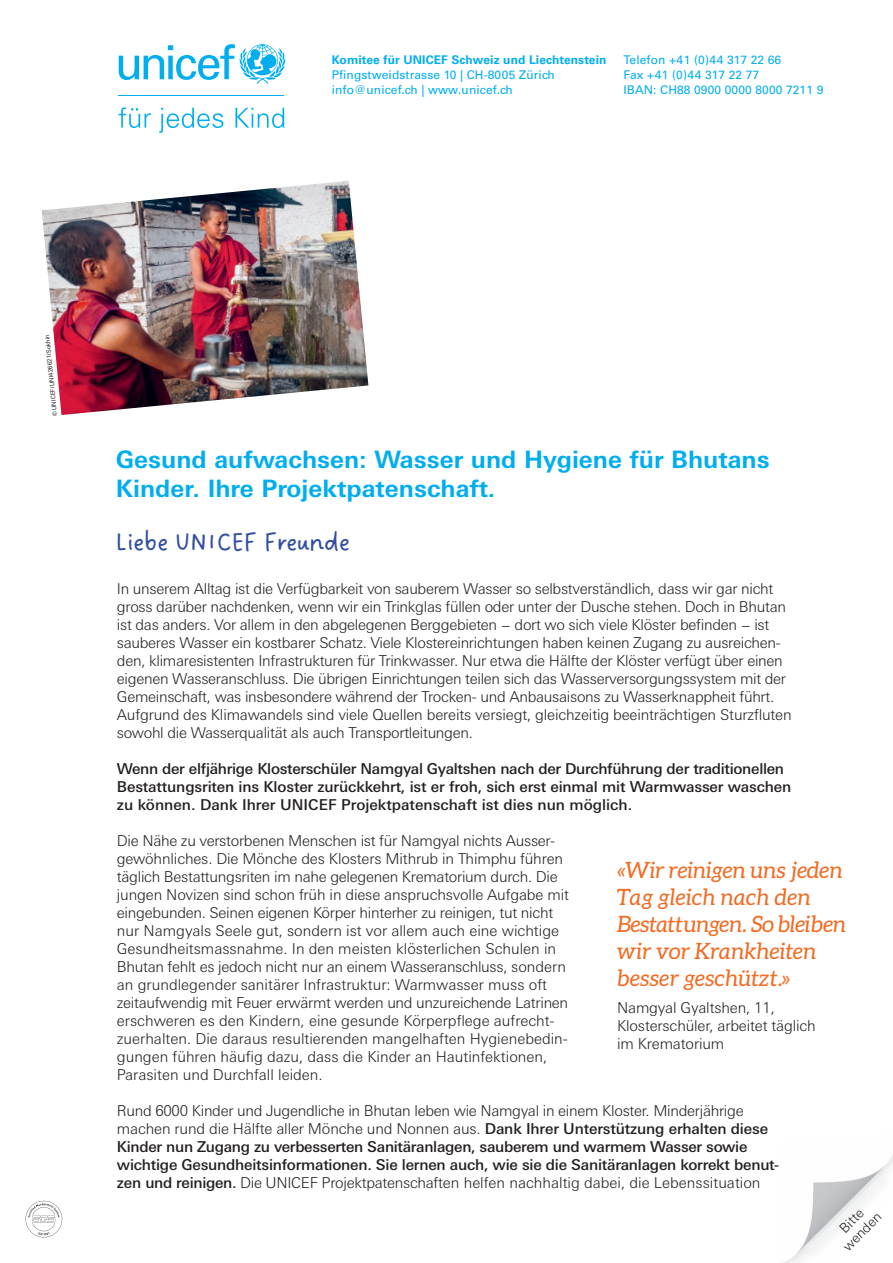
<style>
.page{position:relative;width:893px;height:1263px;background:#fff}
.page>*{position:absolute;margin:0;border:0;box-sizing:border-box;transform-origin:0 0}
.t1{font:27px "DO Sans Regular PRO";letter-spacing:-.03em;color:#324ea1}
.t2{font:700 24px/28.5px "Univers Next Pro";color:#00aeef}
.t3{font:italic 22.5px/27px "Aleo";letter-spacing:.01em;color:#f36a21}
.t4{font:300 15px/18px "Univers Next Pro";letter-spacing:-.02em;color:#231f20}
.t5{font:500 15px/18px "Univers Next Pro";letter-spacing:-.015em;color:#231f20}
.t6{font:300 13.5px/15px "Univers Next Pro";color:#231f20;text-align:center}
.t7{font:12px/15px "Univers LT Std";letter-spacing:.01em;color:#00aeef}
.t8{font:700 12px "Univers LT Std";letter-spacing:.01em;color:#00aeef}
.t9{font:6px "Univers Next Pro";color:#231f20}
.s1{font-weight:300}
</style>
<div class="page">
<svg style="left:119px;top:44px;width:166px;height:40px"></svg>
<hr style="left:119px;top:95px;width:165px;height:1px;background:#00aeef">
<svg style="left:118px;top:107px;width:33px;height:21px"></svg>
<svg style="left:159px;top:108px;width:64px;height:25px"></svg>
<svg style="left:235px;top:108px;width:49px;height:20px"></svg>
<img style="left:784px;top:1155px;width:109px;height:108px">
<svg style="left:26px;top:1201px;width:36px;height:36px"></svg>
<img style="left:42px;top:181px;width:326px;height:234px">
<p class="t8" style="left:332px;top:53px;width:276px">Komitee für UNICEF Schweiz und Liechtenstein</p>
<p class="t7" style="left:332px;top:67px;width:225px">Pfingstweidstrasse 10 | CH-8005 Zürich info@unicef.ch | www.unicef.ch</p>
<p class="t7" style="left:623px;top:52px;width:201px">Telefon +41 (0)44 317 22 66<br>Fax +41 (0)44 317 22 77<br>IBAN: CH88 0900 0000 8000 7211 9</p>
<p class="t9" style="left:52px;top:416px;width:84px;rotate:-96deg">©UNICEF/UNI426621/Sokhin</p>
<h2 class="t2" style="left:116px;top:445px;width:655px">Gesund aufwachsen: Wasser und Hygiene für Bhutans<br>Kinder. Ihre Projektpatenschaft.</h2>
<h1 class="t1" style="left:114px;top:527px;width:238px">Liebe UNICEF Freunde</h1>
<p class="t4" style="left:117px;top:580px;width:676px">In unserem Alltag ist die Verfügbarkeit von sauberem Wasser so selbstverständlich, dass wir gar nicht gross darüber nachdenken, wenn wir ein Trinkglas füllen oder unter der Dusche stehen. Doch in Bhutan ist das anders. Vor allem in den abgelegenen Berggebieten − dort wo sich viele Klöster befinden − ist sauberes Wasser ein kostbarer Schatz. Viele Klostereinrichtungen haben keinen Zugang zu ausreichen&shy;den, klimaresistenten Infrastrukturen für Trinkwasser. Nur etwa die Hälfte der Klöster verfügt über einen eigenen Wasseranschluss. Die übrigen Einrichtungen teilen sich das Wasserversorgungssystem mit der Gemeinschaft, was insbesondere während der Trocken- und Anbausaisons zu Wasserknappheit führt.<br>Aufgrund des Klimawandels sind viele Quellen bereits versiegt, gleichzeitig beeinträchtigen Sturzfluten sowohl die Wasserqualität als auch Transportleitungen.</p>
<p class="t5" style="left:117px;top:760px;width:676px">Wenn der elfjährige Klosterschüler Namgyal Gyaltshen nach der Durchführung der traditionellen<br>Bestattungsriten ins Kloster zurückkehrt, ist er froh, sich erst einmal mit Warmwasser waschen zu können. Dank Ihrer UNICEF Projektpatenschaft ist dies nun möglich.</p>
<p class="t4" style="left:117px;top:832px;width:453px">Die Nähe zu verstorbenen Menschen ist für Namgyal nichts Ausser&shy;gewöhnliches. Die Mönche des Klosters Mithrub in Thimphu führen täglich Bestattungsriten im nahe gelegenen Krematorium durch. Die jungen Novizen sind schon früh in diese anspruchsvolle Aufgabe mit eingebunden. Seinen eigenen Körper hinterher zu reinigen, tut nicht nur Namgyals Seele gut, sondern ist vor allem auch eine wichtige Gesundheitsmassnahme. In den meisten klösterlichen Schulen in Bhutan fehlt es jedoch nicht nur an einem Wasseranschluss, sondern an grundlegender sanitärer Infrastruktur: Warmwasser muss oft zeitaufwendig mit Feuer erwärmt werden und unzureichende Latrinen erschweren es den Kindern, eine gesunde Körperpflege aufrecht&shy;zuerhalten. Die daraus resultierenden mangelhaften Hygienebedin&shy;gungen führen häufig dazu, dass die Kinder an Hautinfektionen, Parasiten und Durchfall leiden.</p>
<p class="t5" style="left:117px;top:1102px;width:663px"><span class="s1">Rund 6000 Kinder und Jugendliche in Bhutan leben wie Namgyal in einem Kloster. Minderjährige machen rund die Hälfte aller Mönche und Nonnen aus.</span> Dank Ihrer Unterstützung erhalten diese Kinder nun Zugang zu verbesserten Sanitäranlagen, sauberem und warmem Wasser sowie wichtige Gesundheitsinformationen. Sie lernen auch, wie sie die Sanitäranlagen korrekt benut&shy;zen und reinigen. <span class="s1">Die UNICEF Projektpatenschaften helfen nachhaltig dabei, die Lebenssituation</span></p>
<h3 class="t3" style="left:617px;top:856px;width:231px">«Wir reinigen uns jeden<br>Tag gleich nach den<br>Bestattungen. So bleiben wir vor Krankheiten besser geschützt.»</h3>
<p class="t4" style="left:617px;top:998px;width:200px">Namgyal Gyaltshen, 11,<br>Klosterschüler, arbeitet täglich im Krematorium</p>
<p class="t6" style="left:829px;top:1232px;width:50px;rotate:-45deg">Bitte wenden</p>
</div>
